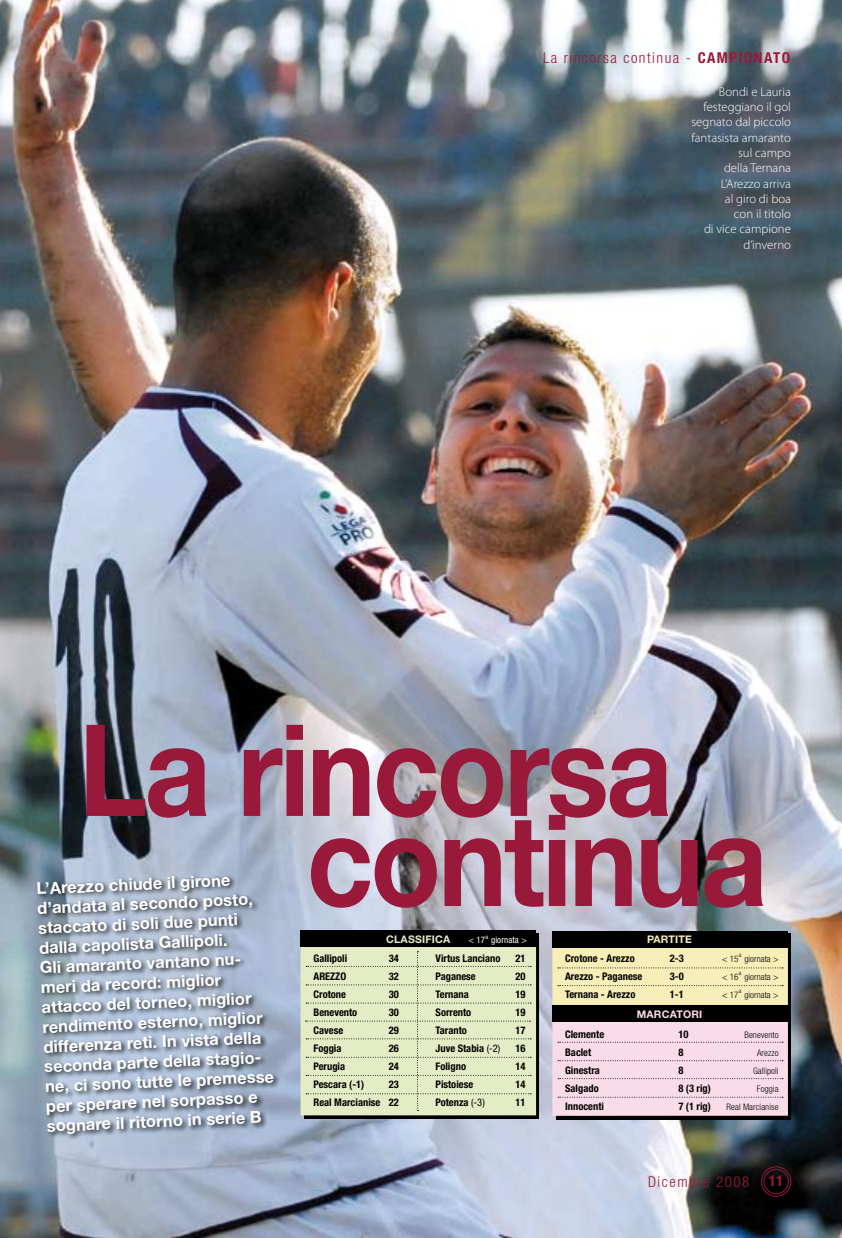
<style>
.page{position:relative;width:842px;height:1238px;background:#fff}
.page>*{position:absolute;margin:0;border:0;box-sizing:border-box;transform-origin:0 0}
.t1{font:700 127.5px/90px "Helvetica Neue LT Std";letter-spacing:-.025em;color:#98193a;scale:.91 1}
.t2{font:700 16.5px/19.8px "Helvetica Neue LT Std";color:#fff}
.t3{font:300 condensed 15px "Helvetica Neue LT Std";letter-spacing:.1em;color:#98193a}
.t4{font:700 condensed 15px "Helvetica Neue LT Std";color:#98193a}
.t5{font:300 12.75px/15.3px "Myriad Pro";color:#fff;text-align:right}
.t6{font:700 condensed 10.5px/18px "Helvetica Neue LT Std";color:#000}
.t7{font:700 10.5px "Helvetica Neue LT Std";color:#e3ecc4}
.t8{font:700 10.5px "Helvetica Neue LT Std";color:#fadce9}
.t9{font:700 10.5px "Helvetica Neue LT Std";color:#f7eeb8}
.t10{font:300 condensed 9px/18px "Helvetica Neue LT Std";letter-spacing:.01em;color:#000;text-align:right}
.t11{font:condensed 9px "Helvetica Neue LT Std";letter-spacing:.01em;color:#fff}
.t12{font:300 condensed 6px "Helvetica Neue LT Std";color:#000}
.t13{font:condensed 6px "Helvetica Neue LT Std";color:#fff}
.s1{font-weight:700}
.s2{font-weight:400}
</style>
<div class="page">
<img style="left:0;top:0;width:842px;height:1237px">
<svg style="left:305px;top:933px;width:234px;height:185px"></svg>
<div style="left:301px;top:945px;width:235px;height:170px;background:#e3ecc4"></div>
<div style="left:301px;top:930px;width:235px;height:17px;background:#000"></div>
<svg style="left:305px;top:951px;width:226px;height:158px"></svg>
<div style="left:557px;top:933px;width:234px;height:75px;background:linear-gradient(to bottom,#000,#000)"></div>
<div style="left:552px;top:930px;width:236px;height:17px;background:#000"></div>
<svg style="left:552px;top:947px;width:236px;height:57px"></svg>
<div style="left:557px;top:1008px;width:234px;height:111px;background:linear-gradient(to right,#000,#000)"></div>
<div style="left:552px;top:1005px;width:236px;height:17px;background:#000"></div>
<div style="left:552px;top:1022px;width:236px;height:93px;background:#fadce9"></div>
<div style="left:761px;top:1166px;width:30px;height:30px;border:1px solid #98193a;border-radius:50%"></div>
<div style="left:764px;top:1168px;width:25px;height:25px;border:1px solid #98193a;border-radius:50%"></div>
<div style="left:36px;top:872px;width:244px;height:267px;background:#000;opacity:.8"></div>
<h3 class="t3" style="left:543px;top:49px;width:249px">La rincorsa continua - <span class="s1">campionato</span></h3>
<p class="t5" style="left:691px;top:84px;width:101px">Bondi e Lauria festeggiano il gol segnato dal piccolo fantasista amaranto sul campo<br>della Ternana<br>L’Arezzo arriva<br>al giro di boa<br>con il titolo<br>di vice campione d’inverno</p>
<h1 class="t1" style="left:307px;top:722px;width:508px;text-indent:-228px">LA RINCORSA<br>CONTINUA</h1>
<p class="t2" style="left:36px;top:877px;width:234px;rotate:-2deg">L’AREZZO CHIUDE IL GIRONE<br>D’ANDATA AL SECONDO POSTO,<br>STACCATO DI SOLI DUE PUNTI<br>DALLA CAPOLISTA GALLIPOLI.<br>GLI AMARANTO VANTANO NU-<br>MERI DA RECORD: MIGLIOR<br>ATTACCO DEL TORNEO, MIGLIOR<br>RENDIMENTO ESTERNO, MIGLIOR<br>DIFFERENZA RETI. IN VISTA DELLA<br>SECONDA PARTE DELLA STAGIO-<br>NE, CI SONO TUTTE LE PREMESSE<br>PERSPERARE NEL SORPASSO E<br>SOGNARE IL RITORNO IN SERIE B</p>
<p class="t7" style="left:386px;top:932px;width:15px">CLASSI</p>
<p class="t7" style="left:425px;top:932px;width:14px">FICA</p>
<p class="t11" style="left:469px;top:934px;width:18px">&lt; 17</p>
<p class="t13" style="left:485px;top:933px;width:4px">a</p>
<p class="t11" style="left:491px;top:934px;width:37px">giornata &gt;</p>
<p class="t9" style="left:647px;top:932px;width:46px">PARTITE</p>
<p class="t6" style="left:565px;top:949px;width:79px">Crotone - Arezzo<br>Arezzo - Paganese<br>Ternana - Arezzo</p>
<p class="t6" style="left:670px;top:949px;width:15px;text-align:justify">2-3<br>3-0<br>1-1</p>
<p class="t10" style="left:722px;top:949px;width:18px">&lt; 15</p>
<p class="t12" style="left:739px;top:951px;width:4px">a</p>
<p class="t10" style="left:744px;top:949px;width:36px">giornata &gt;</p>
<p class="t6" style="left:313px;top:948px;width:68px">Gallipoli<br>AREZZO<br>Crotone<br>Benevento<br>Cavese<br>Foggia<br>Perugia<br>Pescara (-1)<br>Real Marcianise</p>
<p class="t6" style="left:436px;top:948px;width:66px">Virtus Lanciano<br>Paganese<br>Ternana<br>Sorrento<br>Taranto<br>Juve Stabia <span class="s2">(-2)<br></span>Foligno<br>Pistoiese<br>Potenza <span class="s2">(-3)</span></p>
<p class="t6" style="left:389px;top:948px;width:12px;text-align:justify">34<br>32<br>30<br>30<br>29<br>26<br>24<br>23<br>22</p>
<p class="t6" style="left:515px;top:948px;width:12px;text-align:justify">21<br>20<br>19<br>19<br>17<br>16<br>14<br>14<br>11</p>
<p class="t10" style="left:722px;top:967px;width:18px">&lt; 16</p>
<p class="t12" style="left:739px;top:969px;width:4px">a</p>
<p class="t10" style="left:744px;top:967px;width:36px">giornata &gt;</p>
<p class="t10" style="left:722px;top:985px;width:18px">&lt; 17</p>
<p class="t12" style="left:739px;top:987px;width:4px">a</p>
<p class="t10" style="left:744px;top:985px;width:36px">giornata &gt;</p>
<p class="t8" style="left:637px;top:1007px;width:33px">MARCAT</p>
<p class="t8" style="left:683px;top:1007px;width:19px">ORI</p>
<p class="t6" style="left:565px;top:1024px;width:41px">Clemente<br>Baclet<br>Ginestra<br>Salgado<br>Innocenti</p>
<p class="t6" style="left:678px;top:1024px;width:34px">10<br>8<br>8<br>8 (3 rig)<br>7 (1 rig)</p>
<p class="t10" style="left:727px;top:1025px;width:53px">Benevento<br>Arezzo<br>Gallipoli<br>Foggia<br>Real Marcianise</p>
<h3 class="t3" style="left:648px;top:1172px;width:103px">Dicembre 2008</h3>
<h3 class="t4" style="left:769px;top:1171px;width:16px">11</h3>
</div>
